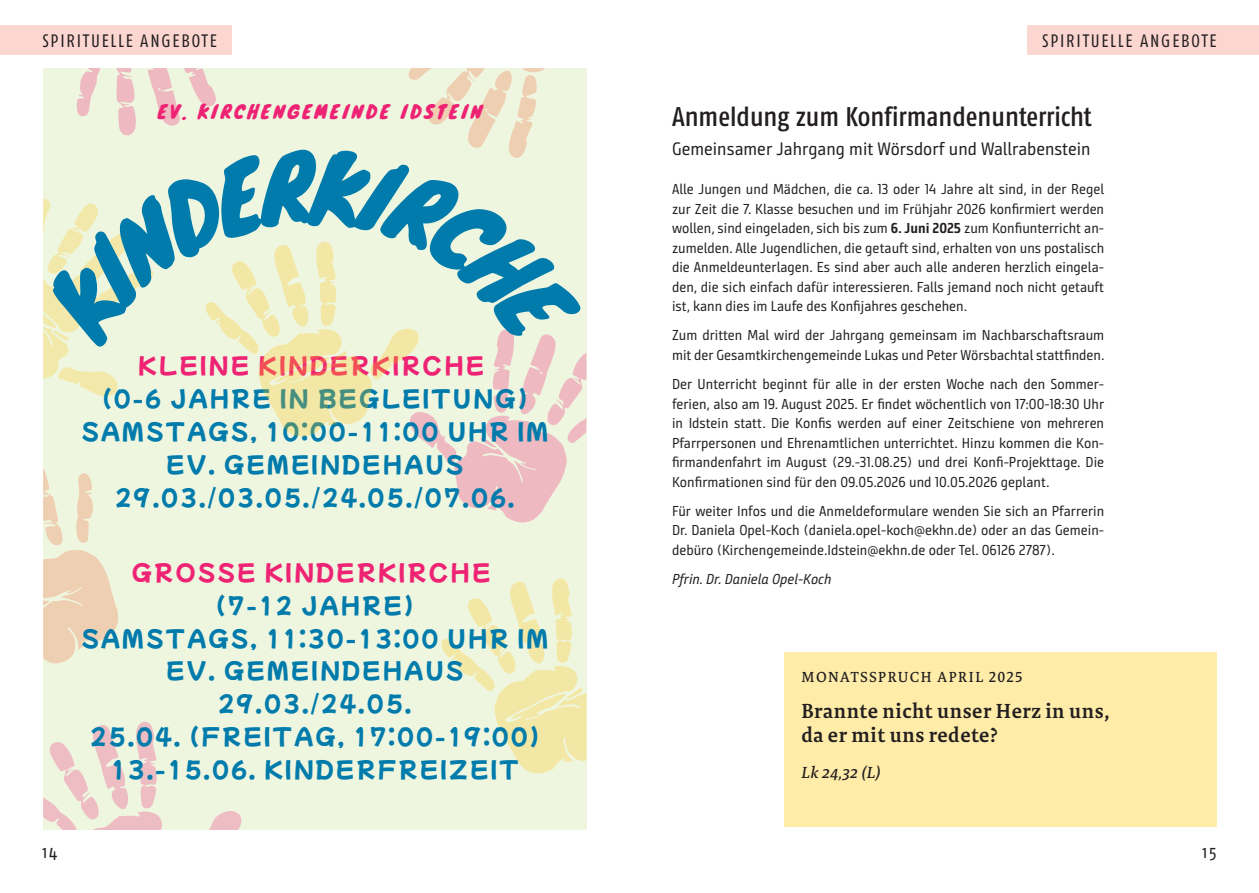
<style>
.page{position:relative;width:1259px;height:893px;background:#fff}
.page>*{position:absolute;margin:0;border:0;box-sizing:border-box;transform-origin:0 0}
.t1{font:500 27px "Fago Co";color:#231f20}
.t2{font:22.2px/32.8px "Mochiy Pop One";letter-spacing:.09em;color:#007bab;text-align:center}
.t3{font:22.2px "Mochiy Pop One";letter-spacing:.09em;color:#ee2374}
.t4{font:600 21px/24px "Tundra Pro";letter-spacing:.025em;color:#231f20}
.t5{font:18.15px "Knewave";letter-spacing:.16em;color:#ee2374}
.t6{font:18px "Bunday Sans";color:#231f20}
.t7{font:18px "Fago Co";letter-spacing:.1em;color:#231f20}
.t8{font:italic 500 16.5px "Tundra Pro";color:#231f20}
.t9{font:500 15px "Tundra Pro";letter-spacing:.11em;color:#231f20}
.t10{font:14.4px/19.5px "Bunday Sans";color:#231f20;text-align:justify}
.t11{font:italic 14.4px "Bunday Sans";color:#231f20}
.s1{font-weight:700}
</style>
<div class="page">
<div style="left:1027px;top:26px;width:232px;height:29px;background:#fcd7d1"></div>
<div style="left:0;top:26px;width:232px;height:29px;background:#fcd7d1"></div>
<div style="left:784px;top:652px;width:432px;height:175px;background:#ffeca9"></div>
<svg style="left:43px;top:68px;width:543px;height:761px;background:#eff0d8"></svg>
<p class="t7" style="left:43px;top:31px;width:176px">SPIRITUELLE ANGEBOTE</p>
<p class="t7" style="left:1042px;top:31px;width:176px">SPIRITUELLE ANGEBOTE</p>
<p class="t5" style="left:157px;top:97px;width:326px">EV. KIRCHENGEMEINDE IDSTEIN</p>
<h2 class="t3" style="left:138px;top:349px;width:348px">KLEINE KINDERKIRCHE</h2>
<h2 class="t2" style="left:81px;top:381px;width:468px">(0-6 JAHRE IN BEGLEITUNG)<br>SAMSTAGS, 10:00-11:00 UHR IM<br>EV. GEMEINDEHAUS<br>29.03./03.05./24.05./07.06.</h2>
<h2 class="t3" style="left:132px;top:555px;width:360px">GROSSE KINDERKIRCHE</h2>
<h2 class="t2" style="left:81px;top:588px;width:468px">(7-12 JAHRE)<br>SAMSTAGS, 11:30-13:00 UHR IM<br>EV. GEMEINDEHAUS<br>29.03./24.05.<br>25.04. (FREITAG, 17:00-19:00)<br>13.-15.06. KINDERFREIZEIT</h2>
<h1 class="t1" style="left:672px;top:101px;width:421px">Anmeldung zum Konfirmandenunterricht</h1>
<p class="t6" style="left:672px;top:138px;width:420px">Gemeinsamer Jahrgang mit Wörsdorf und Wallrabenstein</p>
<p class="t10" style="left:672px;top:179px;width:434px">Alle Jungen und Mädchen, die ca. 13 oder 14 Jahre alt sind, in der Regel zur Zeit die 7. Klasse besuchen und im Frühjahr 2026 konfirmiert werden wollen, sind eingeladen, sich bis zum <span class="s1">6. Juni 2025</span> zum Konfiunterricht an&shy;zumelden. Alle Jugendlichen, die getauft sind, erhalten von uns postalisch die Anmeldeunterlagen. Es sind aber auch alle anderen herzlich eingela&shy;den, die sich einfach dafür interessieren. Falls jemand noch nicht getauft ist, kann dies im Laufe des Konfijahres geschehen.</p>
<p class="t10" style="left:672px;top:326px;width:434px">Zum dritten Mal wird der Jahrgang gemeinsam im Nachbarschaftsraum mit der Gesamtkirchengemeinde Lukas und Peter Wörsbachtal stattfinden.</p>
<p class="t10" style="left:672px;top:374px;width:434px">Der Unterricht beginnt für alle in der ersten Woche nach den Sommer&shy;ferien, also am 19. August 2025. Er findet wöchentlich von 17:00-18:30 Uhr in Idstein statt. Die Konfis werden auf einer Zeitschiene von mehreren Pfarrpersonen und Ehrenamtlichen unterrichtet. Hinzu kommen die Kon&shy;firmandenfahrt im August (29.-31.08.25) und drei Konfi-Projekttage. Die Konfirmationen sind für den 09.05.2026 und 10.05.2026 geplant.</p>
<p class="t10" style="left:672px;top:501px;width:434px">Für weiter Infos und die Anmeldeformulare wenden Sie sich an Pfarrerin Dr. Daniela Opel-Koch (daniela.opel-koch@ekhn.de) oder an das Gemein&shy;debüro (Kirchengemeinde.Idstein@ekhn.de oder Tel. 06126 2787).</p>
<p class="t11" style="left:672px;top:570px;width:161px">Pfrin. Dr. Daniela Opel-Koch</p>
<p class="t9" style="left:801px;top:668px;width:222px">MONATSSPRUCH APRIL 2025</p>
<h3 class="t4" style="left:801px;top:700px;width:309px">Brannte nicht unser Herz in uns, da er mit uns redete?</h3>
<p class="t8" style="left:801px;top:762px;width:81px">Lk 24,32 (L)</p>
<p class="t7" style="left:43px;top:842px;width:16px">14</p>
<p class="t7" style="left:1202px;top:842px;width:15px">15</p>
</div>
